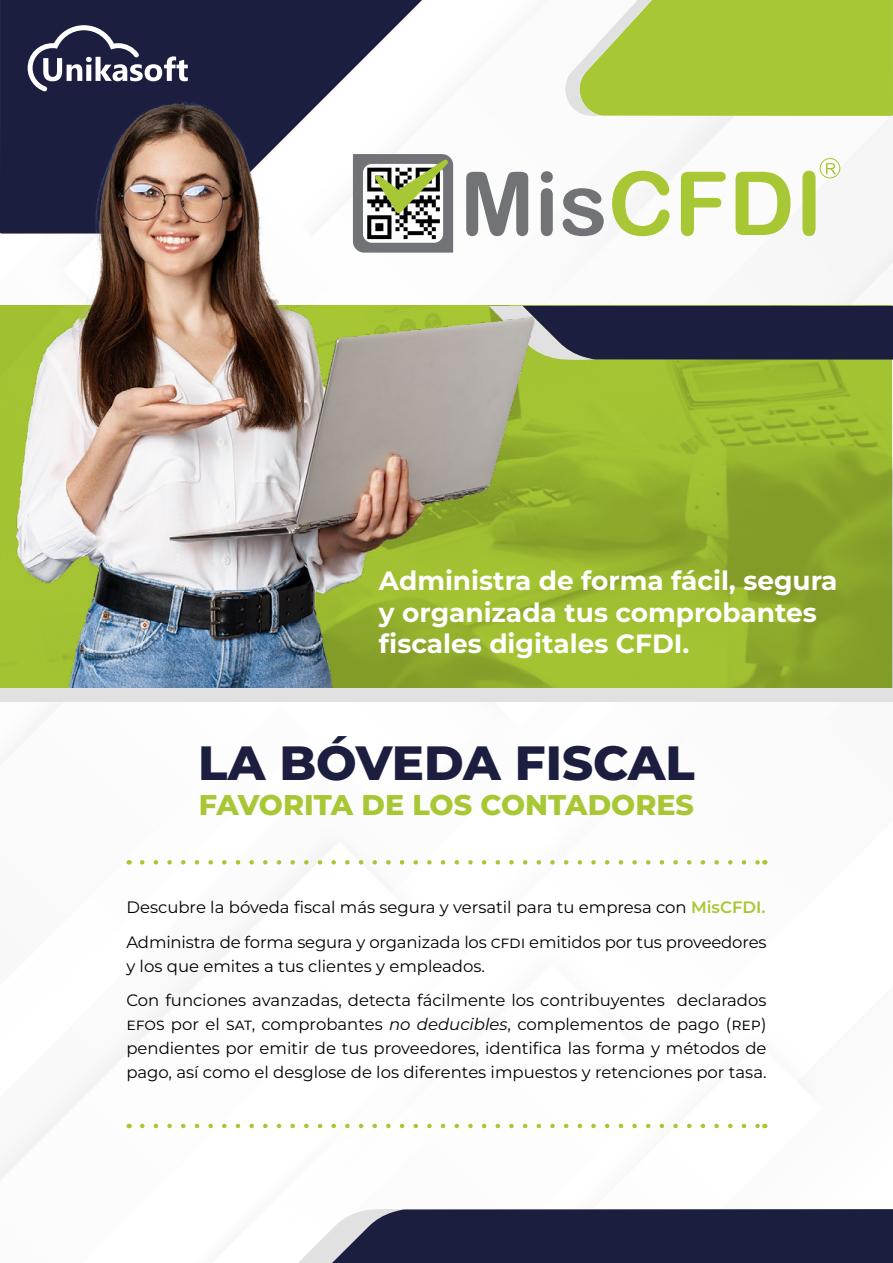
<style>
.page{position:relative;width:893px;height:1263px;background:#fff}
.page>*{position:absolute;margin:0;border:0;box-sizing:border-box;transform-origin:0 0}
.t1{font:800 48px "Montserrat";color:#1c1e40}
.t2{font:800 28.5px "Montserrat";color:#a7c834}
.t3{font:700 26.4px/31.5px "Montserrat";color:#fff}
.t4{font:16.5px/34.5px "Montserrat";color:#000}
.s1{font-weight:600;color:#a7c834}
.s2{font-style:italic}
</style>
<div class="page">
<img style="left:0;top:116px;width:893px;height:1064px">
<svg style="left:602px;top:188px;width:2px;height:48px"></svg>
<svg style="left:612px;top:171px;width:57px;height:65px"></svg>
<svg style="left:681px;top:172px;width:45px;height:64px"></svg>
<svg style="left:736px;top:172px;width:54px;height:63px"></svg>
<svg style="left:802px;top:171px;width:13px;height:65px"></svg>
<div style="left:820px;top:158px;width:20px;height:20px;border:1px solid #a7c834;border-radius:50%"></div>
<svg style="left:826px;top:163px;width:10px;height:11px"></svg>
<svg style="left:565px;top:0;width:328px;height:116px;background:#afcc4a"></svg>
<svg style="left:298px;top:1209px;width:595px;height:54px;background:#333453"></svg>
<svg style="left:0;top:0;width:422px;height:234px;background:#3d3f5c"></svg>
<img style="left:0;top:306px;width:893px;height:383px">
<div style="left:602px;top:306px;width:291px;height:55px;background:#1c1e40"></div>
<img style="left:6px;top:96px;width:596px;height:593px">
<div style="left:0;top:689px;width:892px;height:13px;background:#e1e1e1"></div>
<svg style="left:28px;top:25px;width:160px;height:66px"></svg>
<svg style="left:142px;top:1124px;width:616px;height:4px"></svg>
<svg style="left:142px;top:860px;width:616px;height:4px"></svg>
<h3 class="t3" style="left:379px;top:564px;width:460px">Administra de forma fácil, segura y organizada tus comprobantes fiscales digitales CFDI.</h3>
<h1 class="t1" style="left:198px;top:728px;width:498px">LA BÓVEDA FISCAL</h1>
<h2 class="t2" style="left:199px;top:783px;width:497px">FAVORITA DE LOS CONTADORES</h2>
<p class="t4" style="left:126px;top:889px;width:642px">Descubre la bóveda fiscal más segura y versatil para tu empresa con <span class="s1">MisCFDI.<br></span>Administra de forma segura y organizada los CFDI emitidos por tus proveedores</p>
<p class="t4" style="left:126px;top:948px;width:642px">y los que emites a tus clientes y empleados.<br>Con funciones avanzadas, detecta fácilmente los contribuyentes declarados</p>
<p class="t4" style="left:126px;top:1012px;width:642px;line-height:24px;text-align:justify">EFOS por el SAT, comprobantes <span class="s2">no deducibles</span>, complementos de pago (REP) pendientes por emitir de tus proveedores, identifica las forma y métodos de pago, así como el desglose de los diferentes impuestos y retenciones por tasa.</p>
</div>
